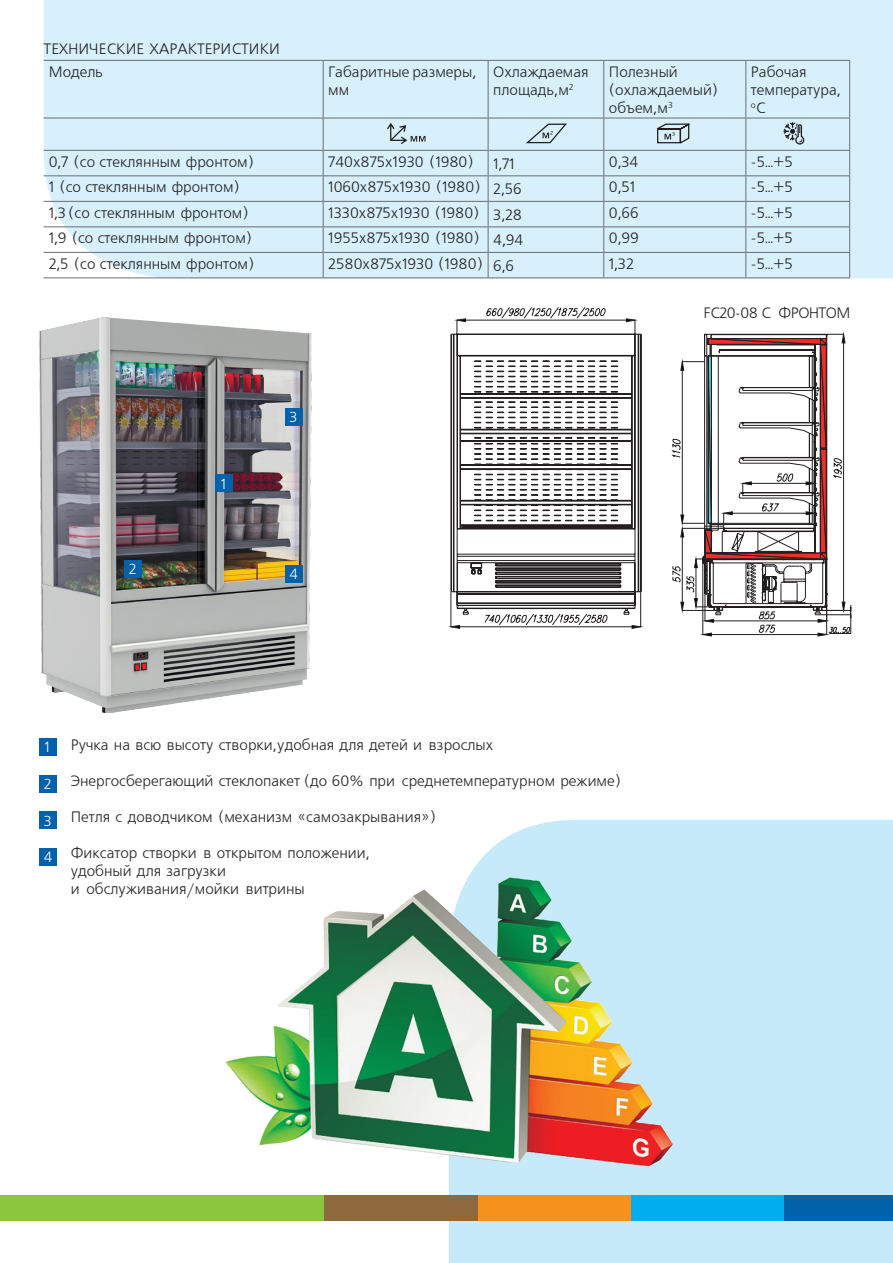
<style>
.page{position:relative;width:893px;height:1263px;background:#fff}
.page>*{position:absolute;margin:0;border:0;box-sizing:border-box;transform-origin:0 0}
.t1{font:15px/18px "Free Set";color:#231f20}
.t2{font:15px "Free Set";letter-spacing:-.03em;color:#231f20}
.t3{font:14.55px "Free Set";color:#fff}
.t4{font:8.7px "Free Set";color:#231f20}
.s1{font-size:15px}
</style>
<div class="page">
<div style="left:44px;top:0;width:849px;height:278px;background:#d7f0fb"></div>
<hr style="left:44px;top:60px;width:279px;height:1px;background:#6c6d70">
<hr style="left:323px;top:60px;width:165px;height:1px;background:#6c6d70">
<hr style="left:323px;top:61px;width:1px;height:57px;background:#6c6d70">
<hr style="left:488px;top:60px;width:116px;height:1px;background:#6c6d70">
<hr style="left:488px;top:61px;width:1px;height:57px;background:#6c6d70">
<hr style="left:604px;top:60px;width:142px;height:1px;background:#6c6d70">
<hr style="left:603px;top:61px;width:1px;height:57px;background:#6c6d70">
<hr style="left:746px;top:60px;width:104px;height:1px;background:#6c6d70">
<hr style="left:745px;top:61px;width:1px;height:57px;background:#6c6d70">
<hr style="left:849px;top:61px;width:1px;height:57px;background:#6c6d70">
<hr style="left:44px;top:118px;width:279px;height:1px;background:#6c6d70">
<hr style="left:323px;top:118px;width:165px;height:1px;background:#6c6d70">
<hr style="left:323px;top:118px;width:1px;height:32px;background:#6c6d70">
<hr style="left:488px;top:118px;width:116px;height:1px;background:#6c6d70">
<hr style="left:488px;top:118px;width:1px;height:32px;background:#6c6d70">
<hr style="left:604px;top:118px;width:142px;height:1px;background:#6c6d70">
<hr style="left:603px;top:118px;width:1px;height:32px;background:#6c6d70">
<hr style="left:746px;top:118px;width:104px;height:1px;background:#6c6d70">
<hr style="left:745px;top:118px;width:1px;height:32px;background:#6c6d70">
<hr style="left:44px;top:150px;width:279px;height:1px;background:#6c6d70">
<hr style="left:323px;top:150px;width:165px;height:1px;background:#6c6d70">
<hr style="left:488px;top:150px;width:116px;height:1px;background:#6c6d70">
<hr style="left:604px;top:150px;width:142px;height:1px;background:#6c6d70">
<hr style="left:746px;top:150px;width:104px;height:1px;background:#6c6d70">
<svg style="left:323px;top:151px;width:1px;height:126px"></svg>
<svg style="left:488px;top:151px;width:1px;height:126px"></svg>
<svg style="left:603px;top:151px;width:1px;height:126px"></svg>
<svg style="left:745px;top:151px;width:1px;height:126px"></svg>
<hr style="left:849px;top:118px;width:1px;height:32px;background:#6c6d70">
<svg style="left:849px;top:151px;width:1px;height:126px"></svg>
<hr style="left:44px;top:175px;width:279px;height:1px;background:#6c6d70">
<hr style="left:323px;top:175px;width:165px;height:1px;background:#6c6d70">
<hr style="left:488px;top:175px;width:116px;height:1px;background:#6c6d70">
<hr style="left:604px;top:175px;width:142px;height:1px;background:#6c6d70">
<hr style="left:746px;top:175px;width:104px;height:1px;background:#6c6d70">
<hr style="left:44px;top:201px;width:279px;height:1px;background:#6c6d70">
<hr style="left:323px;top:201px;width:165px;height:1px;background:#6c6d70">
<hr style="left:488px;top:201px;width:116px;height:1px;background:#6c6d70">
<hr style="left:604px;top:201px;width:142px;height:1px;background:#6c6d70">
<hr style="left:746px;top:201px;width:104px;height:1px;background:#6c6d70">
<hr style="left:44px;top:226px;width:279px;height:1px;background:#6c6d70">
<hr style="left:323px;top:226px;width:165px;height:1px;background:#6c6d70">
<hr style="left:488px;top:226px;width:116px;height:1px;background:#6c6d70">
<hr style="left:604px;top:226px;width:142px;height:1px;background:#6c6d70">
<hr style="left:746px;top:226px;width:104px;height:1px;background:#6c6d70">
<hr style="left:44px;top:252px;width:279px;height:1px;background:#6c6d70">
<hr style="left:323px;top:252px;width:165px;height:1px;background:#6c6d70">
<hr style="left:488px;top:252px;width:116px;height:1px;background:#6c6d70">
<hr style="left:604px;top:252px;width:142px;height:1px;background:#6c6d70">
<hr style="left:746px;top:252px;width:104px;height:1px;background:#6c6d70">
<hr style="left:44px;top:277px;width:279px;height:1px;background:#6c6d70">
<hr style="left:323px;top:277px;width:165px;height:1px;background:#6c6d70">
<hr style="left:488px;top:277px;width:116px;height:1px;background:#6c6d70">
<hr style="left:604px;top:277px;width:142px;height:1px;background:#6c6d70">
<hr style="left:746px;top:277px;width:104px;height:1px;background:#6c6d70">
<svg style="left:783px;top:122px;width:22px;height:23px"></svg>
<svg style="left:387px;top:123px;width:38px;height:21px"></svg>
<svg style="left:524px;top:122px;width:44px;height:22px"></svg>
<svg style="left:656px;top:122px;width:34px;height:22px"></svg>
<svg style="left:671px;top:331px;width:181px;height:306px"></svg>
<hr style="left:812px;top:356px;width:1px;height:167px;background:#231f20">
<svg style="left:450px;top:307px;width:191px;height:284px"></svg>
<svg style="left:448px;top:591px;width:196px;height:38px"></svg>
<div style="left:449px;top:820px;width:444px;height:443px;background:#c6eafa"></div>
<img style="left:39px;top:317px;width:272px;height:396px">
<img style="left:225px;top:878px;width:447px;height:290px">
<div style="left:39px;top:739px;width:17px;height:17px;background:#0161aa"></div>
<div style="left:216px;top:475px;width:17px;height:17px;background:#0161aa"></div>
<div style="left:40px;top:775px;width:17px;height:17px;background:#0161aa"></div>
<div style="left:125px;top:560px;width:17px;height:17px;background:#0161aa"></div>
<div style="left:40px;top:812px;width:17px;height:17px;background:#0161aa"></div>
<div style="left:285px;top:408px;width:17px;height:17px;background:#0161aa"></div>
<div style="left:40px;top:848px;width:17px;height:17px;background:#0161aa"></div>
<div style="left:285px;top:565px;width:17px;height:17px;background:#0161aa"></div>
<div style="left:784px;top:1195px;width:109px;height:25px;background:#0161aa"></div>
<div style="left:630px;top:1195px;width:153px;height:25px;background:#00aeef"></div>
<div style="left:477px;top:1195px;width:153px;height:25px;background:#f6911e"></div>
<div style="left:324px;top:1195px;width:153px;height:25px;background:#8f693e"></div>
<div style="left:0;top:1195px;width:324px;height:25px;background:#8bc63e"></div>
<p class="t1" style="left:49px;top:38px;width:233px;line-height:23px;text-indent:-5px">ТЕХНИЧЕСКИЕ ХАРАКТЕРИСТИКИ<br>Модель</p>
<p class="t1" style="left:328px;top:64px;width:149px">Габаритные размеры, мм</p>
<p class="t1" style="left:493px;top:64px;width:97px">Охлаждаемая площадь,м<sup>2</sup></p>
<p class="t1" style="left:609px;top:64px;width:111px">Полезный (охлаждаемый) объем,м<sup>3</sup></p>
<p class="t1" style="left:751px;top:64px;width:91px">Рабочая температура,</p>
<p class="t4" style="left:751px;top:100px;width:16px">о<span class="s1">С</span></p>
<p class="t1" style="left:49px;top:153px;width:207px">0,7 (со стеклянным фронтом)</p>
<p class="t1" style="left:328px;top:153px;width:147px">740х875х1930 (1980)</p>
<p class="t1" style="left:493px;top:155px;width:23px">1,71</p>
<p class="t1" style="left:609px;top:153px;width:31px">0,34</p>
<p class="t1" style="left:751px;top:153px;width:43px">-5…+5</p>
<p class="t1" style="left:49px;top:179px;width:193px">1 (со стеклянным фронтом)</p>
<p class="t1" style="left:328px;top:179px;width:195px">1060х875х1930 (1980) 2,56</p>
<p class="t1" style="left:609px;top:179px;width:28px">0,51</p>
<p class="t1" style="left:751px;top:179px;width:43px">-5…+5</p>
<p class="t1" style="left:49px;top:205px;width:202px">1,3 (со стеклянным фронтом)</p>
<p class="t1" style="left:328px;top:205px;width:195px">1330х875х1930 (1980) 3,28</p>
<p class="t1" style="left:609px;top:205px;width:31px">0,66</p>
<p class="t1" style="left:751px;top:205px;width:43px">-5…+5</p>
<p class="t1" style="left:49px;top:230px;width:205px">1,9 (со стеклянным фронтом)</p>
<p class="t1" style="left:328px;top:230px;width:197px">1955х875х1930 (1980) 4,94</p>
<p class="t1" style="left:609px;top:230px;width:31px">0,99</p>
<p class="t1" style="left:751px;top:230px;width:43px">-5…+5</p>
<p class="t1" style="left:49px;top:256px;width:207px">2,5 (со стеклянным фронтом)</p>
<p class="t1" style="left:328px;top:256px;width:187px">2580х875х1930 (1980) 6,6</p>
<p class="t1" style="left:609px;top:256px;width:27px">1,32</p>
<p class="t1" style="left:751px;top:256px;width:43px">-5…+5</p>
<p class="t2" style="left:703px;top:305px;width:149px">FC20-08 С ФРОНТОМ</p>
<p class="t3" style="left:129px;top:562px;width:9px">2</p>
<p class="t3" style="left:221px;top:476px;width:7px">1</p>
<p class="t3" style="left:289px;top:410px;width:9px">3</p>
<p class="t3" style="left:289px;top:566px;width:10px">4</p>
<p class="t3" style="left:44px;top:740px;width:7px">1</p>
<p class="t3" style="left:44px;top:776px;width:9px">2</p>
<p class="t3" style="left:44px;top:813px;width:9px">3</p>
<p class="t3" style="left:44px;top:849px;width:10px">4</p>
<p class="t1" style="left:71px;top:737px;width:424px">Ручка на всю высоту створки,удобная для детей и взрослых</p>
<p class="t1" style="left:71px;top:773px;width:552px">Энергосберегающий стеклопакет (до 60% при среднетемпературном режиме)</p>
<p class="t1" style="left:71px;top:809px;width:367px">Петля с доводчиком (механизм «самозакрывания»)</p>
<p class="t1" style="left:71px;top:845px;width:300px">Фиксатор створки в открытом положении, удобный для загрузки<br>и обслуживания/мойки витрины</p>
</div>
